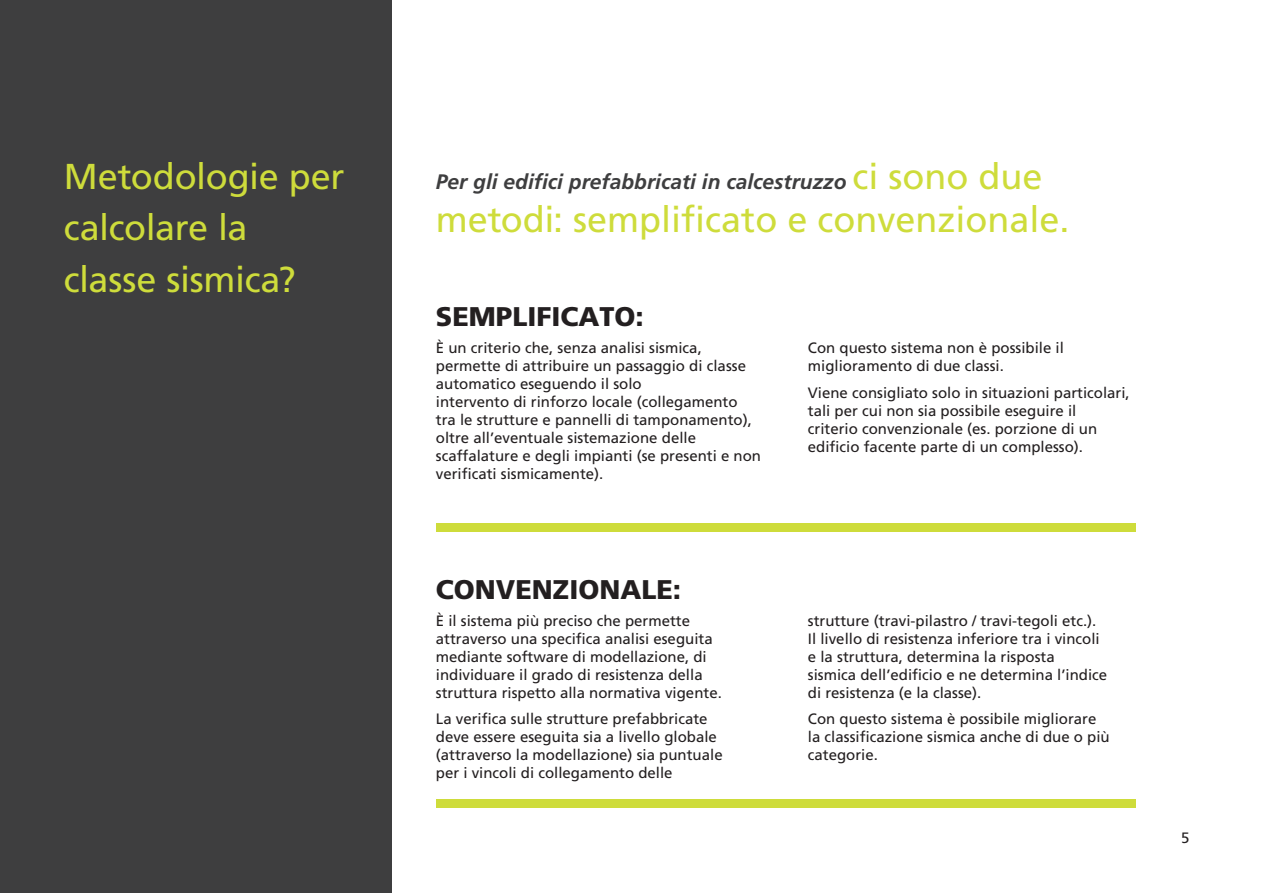
<style>
.page{position:relative;width:1263px;height:893px;background:#fff}
.page>*{position:absolute;margin:0;border:0;box-sizing:border-box;transform-origin:0 0}
.t1{font:36px/51.8px "Frutiger LT Std";color:#cedc3b}
.t2{font:900 27px "Frutiger LT Std";color:#231f20}
.t3{font:italic 700 21px "Frutiger LT Std";color:#3e3e3f}
.t4{font:15px/18px "Frutiger LT Std";color:#231f20}
.s1{font-weight:400;font-style:normal;font-size:36px;color:#cedc3b}
</style>
<div class="page">
<div style="left:0;top:0;width:391px;height:893px;background:#3e3e3f"></div>
<div style="left:436px;top:523px;width:699px;height:9px;background:#cedc3b"></div>
<div style="left:436px;top:799px;width:699px;height:9px;background:#cedc3b"></div>
<h1 class="t1" style="left:64px;top:150px;width:282px">Metodologie per calcolare la classe sismica?</h1>
<h3 class="t3" style="left:436px;top:169px;width:608px">Per gli edifici prefabbricati in calcestruzzo <span class="s1">ci sono due</span></h3>
<h1 class="t1" style="left:436px;top:194px;width:635px">metodi: semplificato e convenzionale.</h1>
<h2 class="t2" style="left:436px;top:300px;width:209px">SEMPLIFICATO:</h2>
<p class="t4" style="left:436px;top:338px;width:327px">È un criterio che, senza analisi sismica, permette di attribuire un passaggio di classe automatico eseguendo il solo<br>intervento di rinforzo locale (collegamento tra le strutture e pannelli di tamponamento), oltre all’eventuale sistemazione delle scaffalature e degli impianti (se presenti e non verificati sismicamente).</p>
<p class="t4" style="left:808px;top:339px;width:257px">Con questo sistema non è possibile il miglioramento di due classi.</p>
<p class="t4" style="left:808px;top:383px;width:323px">Viene consigliato solo in situazioni particolari, tali per cui non sia possibile eseguire il criterio convenzionale (es. porzione di un edificio facente parte di un complesso).</p>
<h2 class="t2" style="left:436px;top:573px;width:247px">CONVENZIONALE:</h2>
<p class="t4" style="left:436px;top:611px;width:287px">È il sistema più preciso che permette attraverso una specifica analisi eseguita mediante software di modellazione, di individuare il grado di resistenza della struttura rispetto alla normativa vigente.</p>
<p class="t4" style="left:436px;top:710px;width:288px">La verifica sulle strutture prefabbricate deve essere eseguita sia a livello globale (attraverso la modellazione) sia puntuale per i vincoli di collegamento delle</p>
<p class="t4" style="left:808px;top:611px;width:301px">strutture (travi-pilastro / travi-tegoli etc.).<br>Il livello di resistenza inferiore tra i vincoli e la struttura, determina la risposta<br>sismica dell’edificio e ne determina l’indice di resistenza (e la classe).</p>
<p class="t4" style="left:808px;top:710px;width:303px">Con questo sistema è possibile migliorare la classificazione sismica anche di due o più categorie.</p>
<p class="t4" style="left:1181px;top:829px;width:10px">5</p>
</div>
